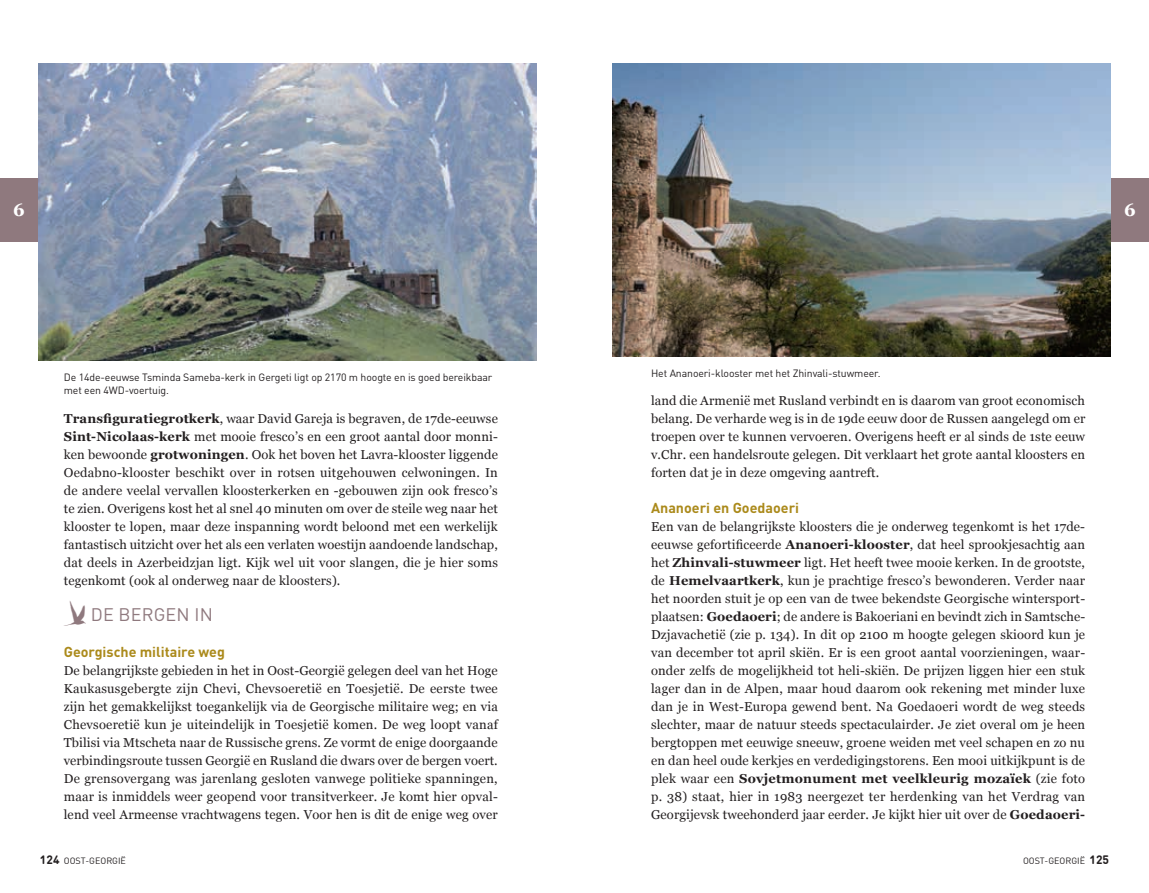
<style>
.page{position:relative;width:1149px;height:893px;background:#fff}
.page>*{position:absolute;margin:0;border:0;box-sizing:border-box;transform-origin:0 0}
.t1{font:18px "DIN Pro";letter-spacing:.01em;color:#8f797e}
.t2{font:700 18px "Georgia";color:#fff}
.t3{font:700 14.25px "DIN Pro";color:#ab8a1b}
.t4{font:12.9px/18px "Georgia";letter-spacing:.01em;color:#231f20;text-align:justify}
.t5{font:700 12px "DIN Round Offc";color:#231f20}
.t6{font:10.5px/13.5px "DIN Pro";letter-spacing:-.01em;color:#231f20}
.t7{font:9px "DIN Round Offc";color:#231f20}
.s1{font-weight:700}
.s2{font-family:"Dominicus";font-size:36px}
.s3{font-weight:700;font-size:12px}
</style>
<div class="page">
<div style="left:1110px;top:179px;width:38px;height:63px;background:#8f797e"></div>
<div style="left:0;top:179px;width:38px;height:63px;background:#8f797e"></div>
<img style="left:38px;top:64px;width:498px;height:296px">
<img style="left:612px;top:64px;width:498px;height:292px">
<h1 class="t2" style="left:13px;top:198px;width:13px">6</h1>
<h1 class="t2" style="left:1123px;top:198px;width:13px">6</h1>
<p class="t6" style="left:64px;top:369px;width:430px">De 14de-eeuwse Tsminda Sameba-kerk in Gergeti ligt op 2170 m hoogte en is goed bereikbaar met een 4WD-voertuig.</p>
<p class="t4" style="left:64px;top:410px;width:435px"><span class="s1">Transfiguratiegrotkerk</span>, waar David Gareja is begraven, de 17de-eeuwse <span class="s1">Sint-Nicolaas-kerk</span> met mooie fresco’s en een groot aantal door monni&shy;ken bewoonde <span class="s1">grotwoningen</span>. Ook het boven het Lavra-klooster liggende Oedabno-klooster beschikt over in rotsen uitgehouwen celwoningen. In de andere veelal vervallen kloosterkerken en -gebouwen zijn ook fresco’s te zien. Overigens kost het al snel 40 minuten om over de steile weg naar het klooster te lopen, maar deze inspanning wordt beloond met een werkelijk fantastisch uitzicht over het als een verlaten woestijn aandoende landschap, dat deels in Azerbeidzjan ligt. Kijk wel uit voor slangen, die je hier soms tegenkomt (ook al onderweg naar de kloosters).</p>
<h1 class="t1" style="left:64px;top:600px;width:150px"><span class="s2">?</span> DE BERGEN IN</h1>
<p class="t3" style="left:64px;top:640px;width:162px">Georgische militaire weg</p>
<p class="t4" style="left:64px;top:662px;width:435px">De belangrijkste gebieden in het in Oost-Georgië gelegen deel van het Hoge Kaukasusgebergte zijn Chevi, Chevsoeretië en Toesjetië. De eerste twee zijn het gemakkelijkst toegankelijk via de Georgische militaire weg; en via Chevsoeretië kun je uiteindelijk in Toesjetië komen. De weg loopt vanaf Tbilisi via Mtscheta naar de Russische grens. Ze vormt de enige doorgaande verbindingsroute tussen Georgië en Rusland die dwars over de bergen voert.<br>De grensovergang was jarenlang gesloten vanwege politieke spanningen, maar is inmiddels weer geopend voor transitverkeer. Je komt hier opval&shy;lend veel Armeense vrachtwagens tegen. Voor hen is dit de enige weg over</p>
<p class="t6" style="left:651px;top:366px;width:231px">Het Ananoeri-klooster met het Zhinvali-stuwmeer.</p>
<p class="t4" style="left:651px;top:392px;width:435px">land die Armenië met Rusland verbindt en is daarom van groot economisch belang. De verharde weg is in de 19de eeuw door de Russen aangelegd om er troepen over te kunnen vervoeren. Overigens heeft er al sinds de 1ste eeuw v.Chr. een handelsroute gelegen. Dit verklaart het grote aantal kloosters en forten dat je in deze omgeving aantreft.</p>
<p class="t3" style="left:651px;top:496px;width:149px">Ananoeri en Goedaoeri</p>
<p class="t4" style="left:651px;top:518px;width:435px">Een van de belangrijkste kloosters die je onderweg tegenkomt is het 17de&shy;eeuwse gefortificeerde <span class="s1">Ananoeri-klooster</span>, dat heel sprookjesachtig aan het <span class="s1">Zhinvali-stuwmeer</span> ligt. Het heeft twee mooie kerken. In de grootste, de <span class="s1">Hemelvaartkerk</span>, kun je prachtige fresco’s bewonderen. Verder naar het noorden stuit je op een van de twee bekendste Georgische wintersport&shy;plaatsen: <span class="s1">Goedaoeri</span>; de andere is Bakoeriani en bevindt zich in Samtsche-Dzjavachetië (zie p. 134). In dit op 2100 m hoogte gelegen skioord kun je van december tot april skiën. Er is een groot aantal voorzieningen, waar&shy;onder zelfs de mogelijkheid tot heli-skiën. De prijzen liggen hier een stuk lager dan in de Alpen, maar houd daarom ook rekening met minder luxe dan je in West-Europa gewend bent. Na Goedaoeri wordt de weg steeds slechter, maar de natuur steeds spectaculairder. Je ziet overal om je heen bergtoppen met eeuwige sneeuw, groene weiden met veel schapen en zo nu en dan heel oude kerkjes en verdedigingstorens. Een mooi uitkijkpunt is de plek waar een <span class="s1">Sovjetmonument met veelkleurig mozaïek</span> (zie foto p. 38) staat, hier in 1983 neergezet ter herdenking van het Verdrag van Georgijevsk tweehonderd jaar eerder. Je kijkt hier uit over de <span class="s1">Goedaoeri-</span></p>
<p class="t7" style="left:40px;top:855px;width:88px"><span class="s3">124</span> OOST-GEORGIË</p>
<p class="t5" style="left:1089px;top:852px;width:21px">125</p>
<p class="t7" style="left:1022px;top:855px;width:64px">OOST-GEORGIË</p>
</div>
